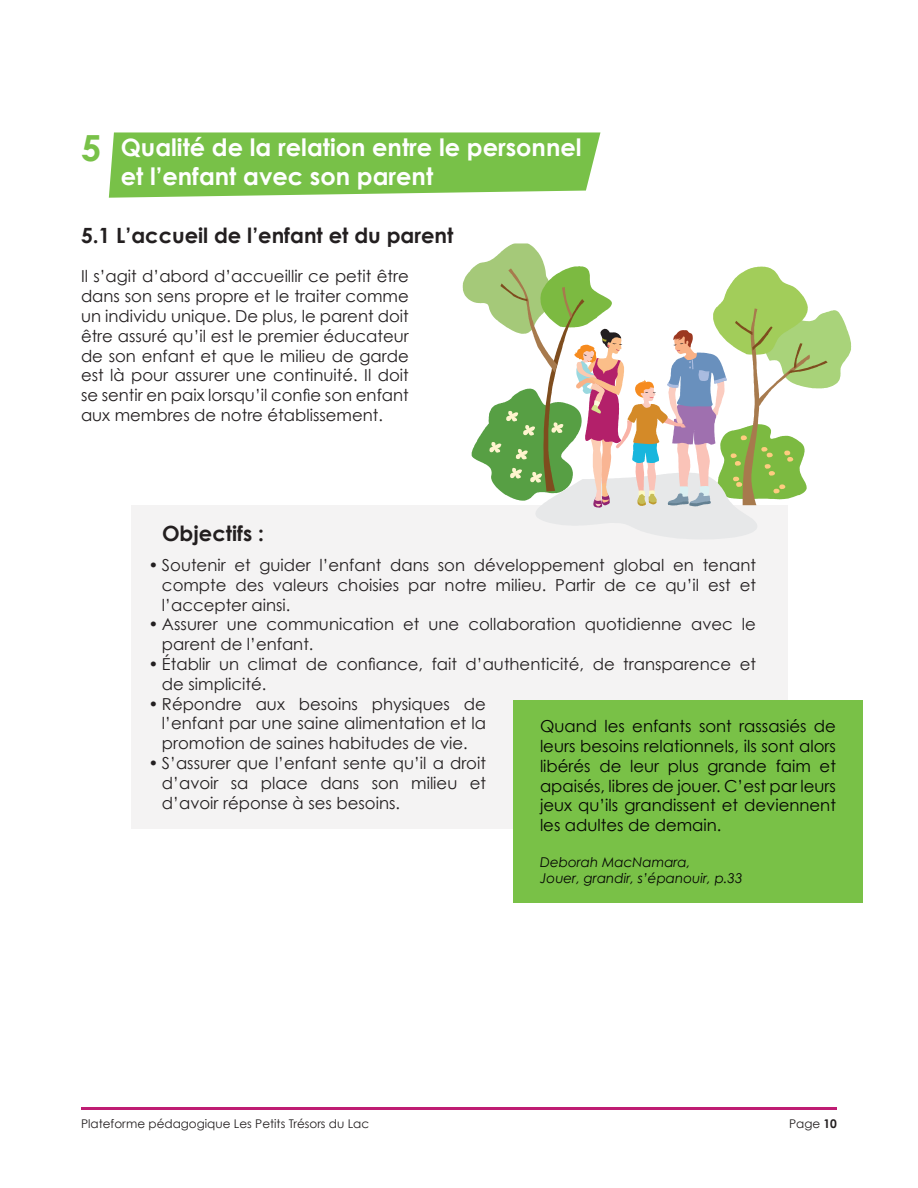
<style>
.page{position:relative;width:918px;height:1188px;background:#fff}
.page>*{position:absolute;margin:0;border:0;box-sizing:border-box;transform-origin:0 0}
.t1{font:700 24px/28.8px "Century Gothic";color:#fff}
.t2{font:700 21px "Century Gothic";color:#231f20}
.t3{font:16.5px/19.8px "Century Gothic";color:#231f20;text-align:justify}
.t4{font:16.5px/19.8px "Century Gothic";color:#040503;text-align:justify}
.t5{font:italic 13.5px/16.2px "Century Gothic";color:#040503}
.t6{font:12px "Century Gothic";color:#231f20}
.s1{font-size:36px;color:#78c148}
.s2{font-weight:700}
</style>
<div class="page">
<hr style="left:81px;top:1107px;width:756px;height:2px;background:#bf1d73">
<div style="left:131px;top:505px;width:656px;height:323px;background:#f4f3f3"></div>
<svg style="left:109px;top:132px;width:491px;height:66px;background:#83c657"></svg>
<svg style="left:463px;top:243px;width:388px;height:297px"></svg>
<div style="left:513px;top:700px;width:350px;height:203px;background:#79c147"></div>
<h1 class="t1" style="left:121px;top:133px;width:462px;text-indent:-40px"><span class="s1">5</span> Qualité de la relation entre le personnel et l’enfant avec son parent</h1>
<p class="t2" style="left:81px;top:222px;width:374px">5.1 L’accueil de l’enfant et du parent</p>
<p class="t3" style="left:81px;top:266px;width:329px">Il s’agit d’abord d’accueillir ce petit être dans son sens propre et le traiter comme un individu unique. De plus, le parent doit être assuré qu’il est le premier éducateur de son enfant et que le milieu de garde est là pour assurer une continuité. Il doit se sentir en paix lorsqu’il confie son enfant aux membres de notre établissement.</p>
<p class="t2" style="left:162px;top:520px;width:104px">Objectifs :</p>
<p class="t3" style="left:162px;top:555px;width:596px;text-indent:-13px">• Soutenir et guider l’enfant dans son développement global en tenant compte des valeurs choisies par notre milieu. Partir de ce qu’il est et l’accepter ainsi.</p>
<p class="t3" style="left:162px;top:614px;width:595px;text-indent:-13px">• Assurer une communication et une collaboration quotidienne avec le parent de l’enfant.</p>
<p class="t3" style="left:162px;top:654px;width:596px;text-indent:-13px">• Établir un climat de confiance, fait d’authenticité, de transparence et de simplicité.</p>
<p class="t3" style="left:162px;top:693px;width:326px;text-indent:-13px">• Répondre aux besoins physiques de l’enfant par une saine alimentation et la promotion de saines habitudes de vie.</p>
<p class="t3" style="left:162px;top:753px;width:326px;text-indent:-13px">• S’assurer que l’enfant sente qu’il a droit d’avoir sa place dans son milieu et d’avoir réponse à ses besoins.</p>
<p class="t4" style="left:540px;top:716px;width:297px">Quand les enfants sont rassasiés de leurs besoins relationnels, ils sont alors libérés de leur plus grande faim et apaisés, libres de jouer. C’est par leurs jeux qu’ils grandissent et deviennent les adultes de demain.</p>
<p class="t5" style="left:540px;top:854px;width:204px">Deborah MacNamara,<br>Jouer, grandir, s’épanouir, p.33</p>
<p class="t6" style="left:81px;top:1116px;width:290px">Plateforme pédagogique Les Petits Trésors du Lac</p>
<p class="t6" style="left:789px;top:1116px;width:49px">Page <span class="s2">10</span></p>
</div>
